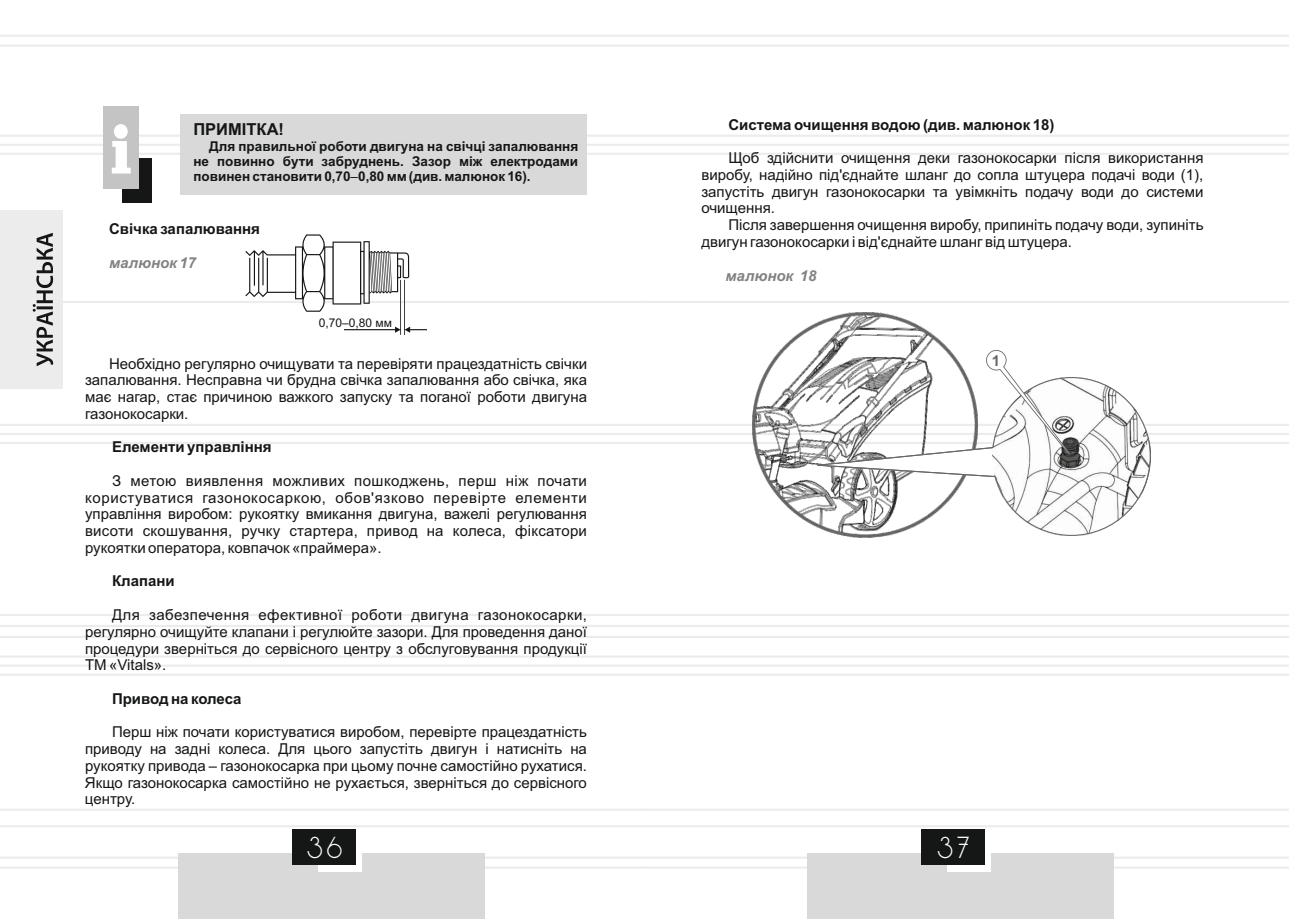
<style>
.page{position:relative;width:1289px;height:919px;background:#fff}
.page>*{position:absolute;margin:0;border:0;box-sizing:border-box;transform-origin:0 0}
.t1{font:26.25px "DS Standart Cyr";color:#fff}
.t2{font:700 16.5px "Arial";color:#151616}
.t3{font:15px/16.8px "Arial";color:#151616;text-align:justify}
.t4{font:700 15px "Arial";color:#151616}
.t5{font:italic 700 15px "Arial";color:#818281}
.t6{font:700 15px "Arial";color:#686868}
.t7{font:700 13.5px/15.1px "Arial";color:#151616;text-align:justify}
.t8{font:12px "Arial";color:#151616}
.s1{font-weight:400}
</style>
<div class="page">
<hr style="left:644px;top:614px;width:644px;height:2px;background:#ececec">
<hr style="left:644px;top:635px;width:644px;height:3px;background:#ececec">
<hr style="left:644px;top:655px;width:644px;height:2px;background:#ececec">
<hr style="left:644px;top:673px;width:644px;height:2px;background:#ececec">
<hr style="left:644px;top:856px;width:644px;height:2px;background:#ececec">
<hr style="left:644px;top:866px;width:644px;height:2px;background:#ececec">
<hr style="left:644px;top:35px;width:644px;height:2px;background:#ececec">
<hr style="left:644px;top:45px;width:644px;height:2px;background:#ececec">
<hr style="left:644px;top:808px;width:644px;height:2px;background:#ececec">
<hr style="left:644px;top:825px;width:644px;height:2px;background:#ececec">
<hr style="left:0;top:614px;width:644px;height:2px;background:#ececec">
<hr style="left:0;top:625px;width:1288px;height:2px;background:#ececec">
<hr style="left:0;top:635px;width:644px;height:3px;background:#ececec">
<hr style="left:0;top:655px;width:644px;height:2px;background:#ececec">
<hr style="left:0;top:664px;width:1288px;height:3px;background:#f1f1f1">
<hr style="left:0;top:673px;width:644px;height:2px;background:#ececec">
<hr style="left:0;top:856px;width:644px;height:2px;background:#ececec">
<hr style="left:0;top:866px;width:644px;height:2px;background:#ececec">
<hr style="left:0;top:35px;width:644px;height:2px;background:#ececec">
<hr style="left:0;top:45px;width:644px;height:2px;background:#ececec">
<hr style="left:0;top:808px;width:644px;height:2px;background:#ececec">
<hr style="left:0;top:825px;width:644px;height:2px;background:#ececec">
<div style="left:0;top:210px;width:62px;height:179px;background:#ececec"></div>
<div style="left:178px;top:853px;width:307px;height:65px;background:#d9d9da"></div>
<div style="left:318px;top:832px;width:44px;height:39px;background:#fff"></div>
<div style="left:292px;top:829px;width:64px;height:36px;background:#151616"></div>
<div style="left:807px;top:853px;width:306px;height:65px;background:#d9d9da"></div>
<div style="left:946px;top:832px;width:44px;height:39px;background:#fff"></div>
<div style="left:920px;top:829px;width:64px;height:36px;background:#151616"></div>
<div style="left:122px;top:158px;width:29px;height:44px;background:#151616"></div>
<div style="left:103px;top:106px;width:36px;height:83px;background:#c4c4c5"></div>
<svg style="left:0;top:124px;width:1288px;height:49px"></svg>
<div style="left:180px;top:114px;width:407px;height:81px;background:#d9d9da"></div>
<svg style="left:0;top:233px;width:1288px;height:301px"></svg>
<p class="t2" style="left:193px;top:123px;width:92px">ПРИМІТКА!</p>
<p class="t7" style="left:193px;top:140px;width:386px;text-indent:16px">Для правильної роботи двигуна на свічці запалювання не повинно бути забруднень. Зазор між електродами повинен становити 0,70<span class="s1">‒</span>0,80 мм (див. малюнок 16).</p>
<p class="t4" style="left:109px;top:223px;width:152px">Свічка запалювання</p>
<p class="t5" style="left:109px;top:257px;width:88px">малюнок 17</p>
<p class="t8" style="left:319px;top:318px;width:75px">0,70–0,80 мм</p>
<p class="t3" style="left:85px;top:356px;width:503px;text-indent:24px">Необхідно регулярно очищувати та перевіряти працездатність свічки запалювання. Несправна чи брудна свічка запалювання або свічка, яка має нагар, стає причиною важкого запуску та поганої роботи двигуна газонокосарки.</p>
<p class="t4" style="left:112px;top:441px;width:161px">Елементи управління</p>
<p class="t3" style="left:85px;top:473px;width:503px;text-indent:27px">З метою виявлення можливих пошкоджень, перш ніж почати користуватися газонокосаркою, обов'язково перевірте елементи управління виробом: рукоятку вмикання двигуна, важелі регулювання висоти скошування, ручку стартера, привод на колеса, фіксатори рукоятки оператора, ковпачок «праймера».</p>
<p class="t4" style="left:112px;top:575px;width:64px">Клапани</p>
<p class="t3" style="left:85px;top:607px;width:503px;text-indent:27px">Для забезпечення ефективної роботи двигуна газонокосарки, регулярно очищуйте клапани і регулюйте зазори. Для проведення даної процедури зверніться до сервісного центру з обслуговування продукції ТМ «Vitals».</p>
<p class="t4" style="left:112px;top:692px;width:131px">Привод на колеса</p>
<p class="t3" style="left:85px;top:725px;width:503px;text-indent:27px">Перш ніж почати користуватися виробом, перевірте працездатність приводу на задні колеса. Для цього запустіть двигун і натисніть на рукоятку привода – газонокосарка при цьому почне самостійно рухатися.<br>Якщо газонокосарка самостійно не рухається, зверніться до сервісного центру.</p>
<p class="t4" style="left:728px;top:119px;width:327px">Система очищення водою (див. малюнок 18)</p>
<p class="t3" style="left:701px;top:151px;width:503px;text-indent:27px">Щоб здійснити очищення деки газонокосарки після використання виробу, надійно під'єднайте шланг до сопла штуцера подачі води (1), запустіть двигун газонокосарки та увімкніть подачу води до системи очищення.</p>
<p class="t3" style="left:701px;top:218px;width:503px;text-indent:27px">Після завершення очищення виробу, припиніть подачу води, зупиніть двигун газонокосарки і від'єднайте шланг від штуцера.</p>
<p class="t5" style="left:725px;top:269px;width:93px">малюнок 18</p>
<p class="t6" style="left:991px;top:355px;width:10px">1</p>
<h1 class="t1" style="left:307px;top:836px;width:36px">36</h1>
<h1 class="t1" style="left:937px;top:836px;width:33px">37</h1>
</div>
